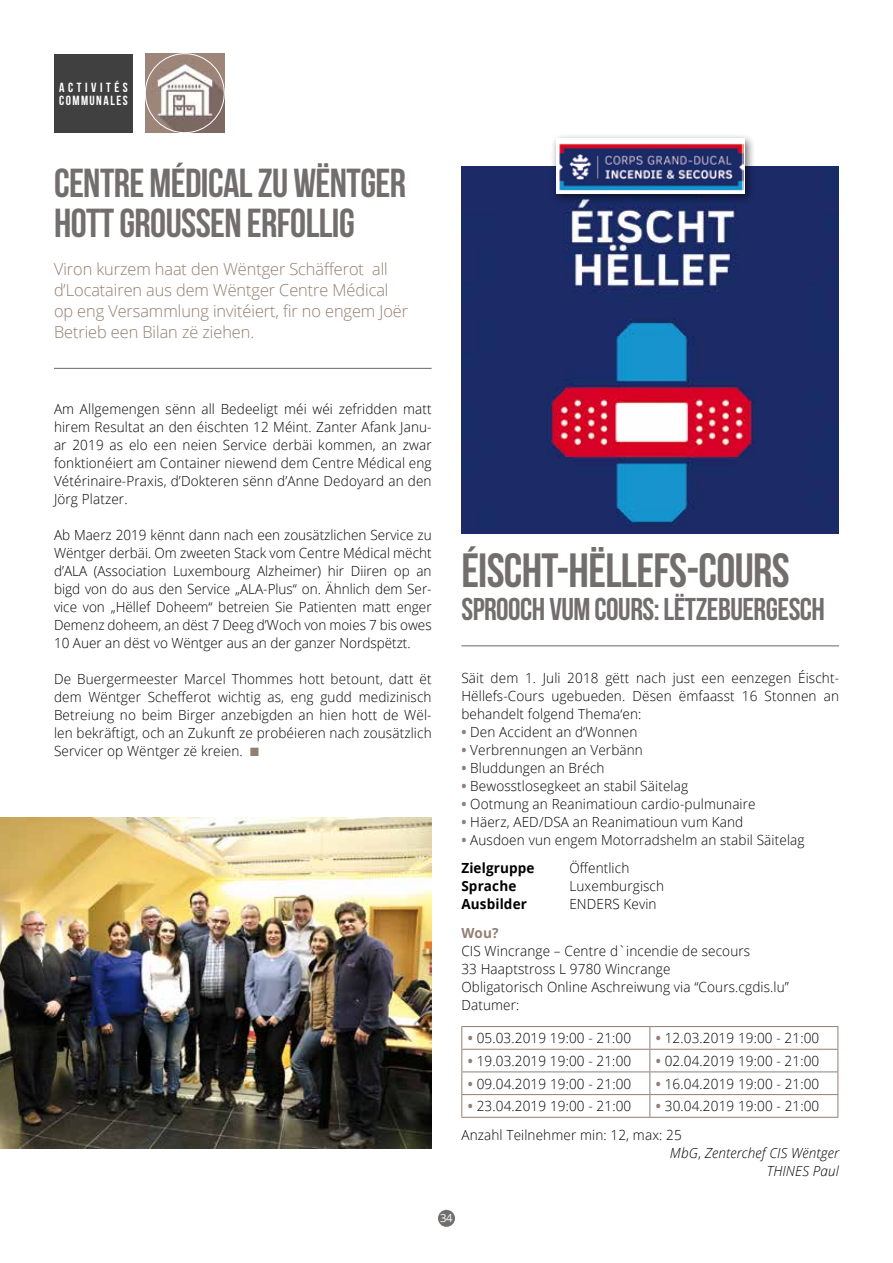
<style>
.page{position:relative;width:893px;height:1263px;background:#fff}
.page>*{position:absolute;margin:0;border:0;box-sizing:border-box;transform-origin:0 0}
.t1{font:48px "Bebas Neue";letter-spacing:-.015em;color:#736e6e}
.t2{font:40.5px/40.5px "Bebas Neue";letter-spacing:-.015em;color:#736e6e}
.t3{font:31.5px "Bebas Neue";letter-spacing:-.015em;color:#736e6e}
.t4{font:300 16.5px/21px "Open Sans";letter-spacing:-.01em;color:#927e72}
.t5{font:300 13.95px/18px "Open Sans";letter-spacing:.01em;color:#000;text-align:justify}
.t6{font:italic 300 13.95px/18px "Open Sans";letter-spacing:.01em;color:#000;text-align:right}
.t7{font:700 13.95px "Open Sans";letter-spacing:.01em;color:#000}
.t8{font:700 13.95px "Open Sans";color:#927e72}
.t9{font:13.2px/13.2px "Bebas Neue";letter-spacing:.115em;color:#fff}
.t10{font:11.25px "Open Sans";color:#fff}
.s1{color:#927e72}
.s2{font-weight:700;color:#927e72}
.s3{font-weight:700}
.s4{font-style:normal}
</style>
<div class="page">
<div style="left:438px;top:1210px;width:17px;height:17px;background:#736e6e;border-radius:50%"></div>
<img style="left:461px;top:166px;width:378px;height:368px">
<div style="left:54px;top:54px;width:79px;height:79px;background:#404041"></div>
<img style="left:145px;top:54px;width:79px;height:79px">
<div style="left:145px;top:53px;width:80px;height:80px;border:1px solid #fff;border-radius:50%"></div>
<hr style="left:461px;top:1026px;width:189px;height:1px;background:#927e72">
<hr style="left:650px;top:1026px;width:188px;height:1px;background:#927e72">
<hr style="left:461px;top:1049px;width:189px;height:1px;background:#927e72">
<hr style="left:650px;top:1049px;width:188px;height:1px;background:#927e72">
<hr style="left:461px;top:1071px;width:189px;height:1px;background:#927e72">
<hr style="left:650px;top:1071px;width:188px;height:1px;background:#927e72">
<hr style="left:461px;top:1094px;width:189px;height:1px;background:#927e72">
<svg style="left:461px;top:1027px;width:1px;height:90px"></svg>
<hr style="left:650px;top:1094px;width:188px;height:1px;background:#927e72">
<svg style="left:649px;top:1027px;width:1px;height:90px"></svg>
<svg style="left:837px;top:1027px;width:1px;height:90px"></svg>
<hr style="left:461px;top:1117px;width:189px;height:1px;background:#927e72">
<hr style="left:650px;top:1117px;width:188px;height:1px;background:#927e72">
<hr style="left:461px;top:645px;width:378px;height:1px;background:#736e6e">
<div style="left:551px;top:133px;width:205px;height:72px;background:#000;opacity:.56"></div>
<div style="left:556px;top:139px;width:188px;height:55px;background:#fff"></div>
<img style="left:559px;top:143px;width:184px;height:48px">
<hr style="left:54px;top:368px;width:378px;height:1px;background:#736e6e">
<img style="left:0;top:817px;width:432px;height:331px">
<p class="t9" style="left:59px;top:80px;width:70px">ACTIVITÉS<br>COMMUNALES</p>
<h2 class="t2" style="left:54px;top:162px;width:354px">CENTRE MÉDICAL ZU WËNTGER<br>HOTT GROUSSEN ERFOLLIG</h2>
<p class="t4" style="left:54px;top:258px;width:356px">Viron kurzem haat den Wëntger Schäfferot all d’Locatairen aus dem Wëntger Centre Médical op eng Versammlung invitéiert, fir no engem Joër Betrieb een Bilan zë ziehen.</p>
<p class="t5" style="left:54px;top:400px;width:379px">Am Allgemengen sënn all Bedeeligt méi wéi zefridden matt hirem Resultat an den éischten 12 Méint. Zanter Afank Janu&shy;ar 2019 as elo een neien Service derbäi kommen, an zwar fonktionéiert am Container niewend dem Centre Médical eng Vétérinaire-Praxis, d’Dokteren sënn d’Anne Dedoyard an den Jörg Platzer.</p>
<p class="t5" style="left:54px;top:526px;width:379px">Ab Maerz 2019 kënnt dann nach een zousätzlichen Service zu Wëntger derbäi. Om zweeten Stack vom Centre Médical mëcht d’ALA (Association Luxembourg Alzheimer) hir Diiren op an bigd von do aus den Service „ALA-Plus“ on. Ähnlich dem Ser&shy;vice von „Hëllef Doheem“ betreien Sie Patienten matt enger Demenz doheem, an dëst 7 Deeg d’Woch von moies 7 bis owes 10 Auer an dëst vo Wëntger aus an der ganzer Nordspëtzt.</p>
<p class="t5" style="left:54px;top:670px;width:379px">De Buergermeester Marcel Thommes hott betount, datt ët dem Wëntger Schefferot wichtig as, eng gudd medizinisch Betreiung no beim Birger anzebigden an hien hott de Wël&shy;len bekräftigt, och an Zukunft ze probéieren nach zousätzlich Servicer op Wëntger zë kreien. <span class="s1">■</span></p>
<h1 class="t1" style="left:461px;top:544px;width:330px">ÉISCHT-HËLLEFS-COURS</h1>
<h3 class="t3" style="left:461px;top:591px;width:365px">SPROOCH VUM COURS: LËTZEBUERGESCH</h3>
<p class="t5" style="left:461px;top:668px;width:379px">Säit dem 1. Juli 2018 gëtt nach just een eenzegen Éischt-Hëllefs-Cours ugebueden. Dësen ëmfaasst 16 Stonnen an behandelt folgend Thema‘en:</p>
<p class="t5" style="left:461px;top:722px;width:178px"><span class="s2">•</span> Den Accident an d‘Wonnen</p>
<p class="t5" style="left:461px;top:740px;width:183px"><span class="s2">•</span> Verbrennungen an Verbänn</p>
<p class="t5" style="left:461px;top:758px;width:145px"><span class="s2">•</span> Bluddungen an Bréch</p>
<p class="t5" style="left:461px;top:776px;width:228px"><span class="s2">•</span> Bewosstlosegkeet an stabil Säitelag</p>
<p class="t5" style="left:461px;top:794px;width:296px"><span class="s2">•</span> Ootmung an Reanimatioun cardio-pulmunaire</p>
<p class="t5" style="left:461px;top:812px;width:283px"><span class="s2">•</span> Häerz, AED/DSA an Reanimatioun vum Kand</p>
<p class="t5" style="left:461px;top:825px;width:345px;line-height:28.5px"><span class="s2">•</span> Ausdoen vun engem Motorradshelm an stabil Säitelag<br><span class="s3">Zielgruppe</span></p>
<p class="t5" style="left:569px;top:859px;width:62px">Öffentlich</p>
<p class="t7" style="left:461px;top:876px;width:56px">Sprache</p>
<p class="t5" style="left:569px;top:877px;width:96px">Luxemburgisch</p>
<p class="t7" style="left:461px;top:894px;width:67px">Ausbilder</p>
<p class="t5" style="left:569px;top:895px;width:89px">ENDERS Kevin</p>
<p class="t8" style="left:461px;top:923px;width:39px">Wou?</p>
<p class="t5" style="left:461px;top:941px;width:329px;text-align:left">CIS Wincrange – Centre d`incendie de secours<br>33 Haaptstross L 9780 Wincrange<br>Obligatorisch Online Aschreiwung via “Cours.cgdis.lu” Datumer:</p>
<p class="t5" style="left:468px;top:1029px;width:165px"><span class="s2">•</span> 05.03.2019 19:00 - 21:00</p>
<p class="t5" style="left:656px;top:1029px;width:165px"><span class="s2">•</span> 12.03.2019 19:00 - 21:00</p>
<p class="t5" style="left:468px;top:1051px;width:165px"><span class="s2">•</span> 19.03.2019 19:00 - 21:00</p>
<p class="t5" style="left:656px;top:1051px;width:165px"><span class="s2">•</span> 02.04.2019 19:00 - 21:00</p>
<p class="t5" style="left:468px;top:1074px;width:165px"><span class="s2">•</span> 09.04.2019 19:00 - 21:00</p>
<p class="t5" style="left:656px;top:1074px;width:165px"><span class="s2">•</span> 16.04.2019 19:00 - 21:00</p>
<p class="t5" style="left:468px;top:1097px;width:165px"><span class="s2">•</span> 23.04.2019 19:00 - 21:00</p>
<p class="t5" style="left:461px;top:1091px;width:359px;line-height:29px;text-indent:194px"><span class="s2">•</span> 30.04.2019 19:00 - 21:00<br>Anzahl Teilnehmer min: 12, max: 25</p>
<p class="t6" style="left:670px;top:1144px;width:171px">MbG<span class="s4">,</span> Zenterchef CIS Wëntger<br>THINES Paul</p>
<p class="t10" style="left:440px;top:1210px;width:14px">34</p>
</div>
